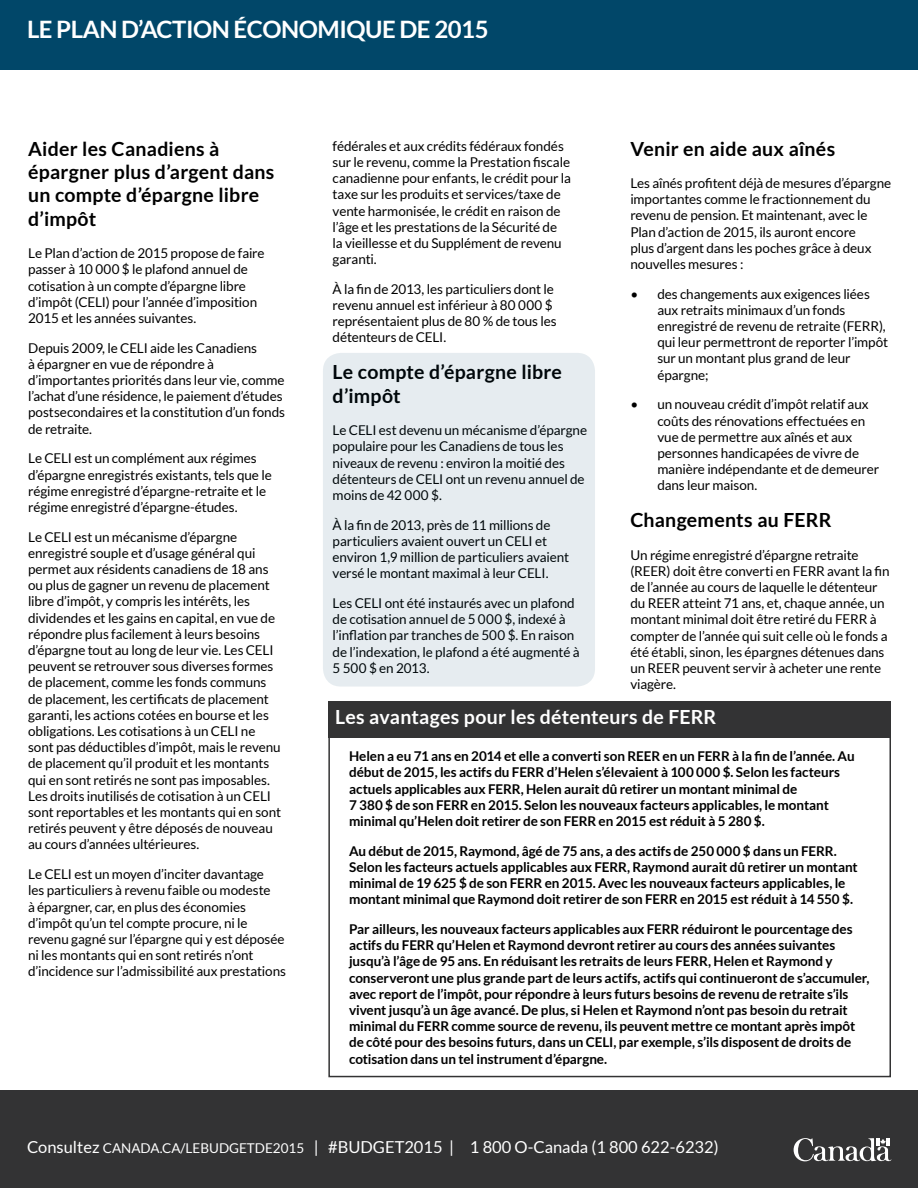
<style>
.page{position:relative;width:918px;height:1188px;background:#fff}
.page>*{position:absolute;margin:0;border:0;box-sizing:border-box;transform-origin:0 0}
.t1{font:700 24px "Lato";letter-spacing:-.02em;color:#fff}
.t2{font:700 19.5px/23.4px "Lato";letter-spacing:.015em;color:#000}
.t3{font:700 19.5px "Lato";letter-spacing:.01em;color:#fff}
.t4{font:16.5px "Lato";color:#fff}
.t5{font:13.5px/16.2px "Lato";letter-spacing:-.005em;color:#000}
.t6{font:700 13.5px/16.2px "Lato";letter-spacing:-.005em;color:#000}
.s1{font-size:13.5px}
</style>
<div class="page">
<div style="left:0;top:0;width:918px;height:70px;background:#014769"></div>
<div style="left:0;top:1090px;width:918px;height:98px;background:#333334"></div>
<svg style="left:793px;top:1138px;width:99px;height:23px"></svg>
<div style="left:328px;top:702px;width:563px;height:36px;background:#333334"></div>
<div style="left:323px;top:353px;width:272px;height:334px;background:#e6ecf0;border-radius:18px"></div>
<h1 class="t1" style="left:27px;top:15px;width:463px">Le Plan d’action économique de 2015</h1>
<h2 class="t2" style="left:28px;top:136px;width:248px">Aider les Canadiens à épargner plus d’argent dans un compte d’épargne libre d’impôt</h2>
<p class="t5" style="left:28px;top:245px;width:238px">Le Plan d’action de 2015 propose de faire passer à 10 000 $ le plafond annuel de cotisation à un compte d’épargne libre d’impôt (CELI) pour l’année d’imposition 2015 et les années suivantes.</p>
<p class="t5" style="left:28px;top:340px;width:258px">Depuis 2009, le CELI aide les Canadiens<br>à épargner en vue de répondre à d’importantes priorités dans leur vie, comme l’achat d’une résidence, le paiement d’études postsecondaires et la constitution d’un fonds de retraite.</p>
<p class="t5" style="left:28px;top:450px;width:245px">Le CELI est un complément aux régimes d’épargne enregistrés existants, tels que le régime enregistré d’épargne-retraite et le régime enregistré d’épargne-études.</p>
<p class="t5" style="left:28px;top:529px;width:254px">Le CELI est un mécanisme d’épargne enregistré souple et d’usage général qui permet aux résidents canadiens de 18 ans ou plus de gagner un revenu de placement libre d’impôt, y compris les intérêts, les dividendes et les gains en capital, en vue de répondre plus facilement à leurs besoins d’épargne tout au long de leur vie. Les CELI peuvent se retrouver sous diverses formes de placement, comme les fonds communs de placement, les certificats de placement garanti, les actions cotées en bourse et les obligations. Les cotisations à un CELI ne sont pas déductibles d’impôt, mais le revenu de placement qu’il produit et les montants qui en sont retirés ne sont pas imposables.<br>Les droits inutilisés de cotisation à un CELI sont reportables et les montants qui en sont retirés peuvent y être déposés de nouveau au cours d’années ultérieures.</p>
<p class="t5" style="left:28px;top:866px;width:259px">Le CELI est un moyen d’inciter davantage<br>les particuliers à revenu faible ou modeste<br>à épargner, car, en plus des économies d’impôt qu’un tel compte procure, ni le revenu gagné sur l’épargne qui y est déposée ni les montants qui en sont retirés n’ont d’incidence sur l’admissibilité aux prestations</p>
<p class="t5" style="left:333px;top:138px;width:240px">fédérales et aux crédits fédéraux fondés sur le revenu, comme la Prestation fiscale canadienne pour enfants, le crédit pour la taxe sur les produits et services/taxe de vente harmonisée, le crédit en raison de l’âge et les prestations de la Sécurité de<br>la vieillesse et du Supplément de revenu garanti.</p>
<p class="t5" style="left:333px;top:281px;width:226px">À la fin de 2013, les particuliers dont le revenu annuel est inférieur à 80 000 $ représentaient plus de 80 % de tous les détenteurs de CELI.</p>
<h2 class="t2" style="left:333px;top:360px;width:231px">Le compte d’épargne libre d’impôt</h2>
<p class="t5" style="left:333px;top:422px;width:256px">Le CELI est devenu un mécanisme d’épargne populaire pour les Canadiens de tous les niveaux de revenu : environ la moitié des détenteurs de CELI ont un revenu annuel de moins de 42 000 $.</p>
<p class="t5" style="left:333px;top:517px;width:238px">À la fin de 2013, près de 11 millions de particuliers avaient ouvert un CELI et environ 1,9 million de particuliers avaient versé le montant maximal à leur CELI.</p>
<p class="t5" style="left:333px;top:595px;width:248px">Les CELI ont été instaurés avec un plafond de cotisation annuel de 5 000 $, indexé à l’inflation par tranches de 500 $. En raison de l’indexation, le plafond a été augmenté à 5 500 $ en 2013.</p>
<h2 class="t2" style="left:630px;top:136px;width:206px">Venir en aide aux aînés</h2>
<p class="t5" style="left:630px;top:175px;width:262px">Les aînés profitent déjà de mesures d’épargne importantes comme le fractionnement du revenu de pension. Et maintenant, avec le Plan d’action de 2015, ils auront encore<br>plus d’argent dans les poches grâce à deux nouvelles mesures :</p>
<p class="t5" style="left:657px;top:286px;width:232px;text-indent:-27px">• des changements aux exigences liées aux retraits minimaux d’un fonds enregistré de revenu de retraite (FERR), qui leur permettront de reporter l’impôt sur un montant plus grand de leur épargne;</p>
<p class="t5" style="left:657px;top:396px;width:223px;text-indent:-27px">• un nouveau crédit d’impôt relatif aux coûts des rénovations effectuées en vue de permettre aux aînés et aux personnes handicapées de vivre de manière indépendante et de demeurer dans leur maison.</p>
<h2 class="t2" style="left:630px;top:508px;width:203px">Changements au FERR</h2>
<p class="t5" style="left:630px;top:547px;width:261px">Un régime enregistré d’épargne retraite (REER) doit être converti en FERR avant la fin de l’année au cours de laquelle le détenteur du REER atteint 71 ans, et, chaque année, un montant minimal doit être retiré du FERR à compter de l’année qui suit celle où le fonds a été établi, sinon, les épargnes détenues dans un REER peuvent servir à acheter une rente viagère.</p>
<h2 class="t3" style="left:335px;top:705px;width:383px">Les avantages pour les détenteurs de FERR</h2>
<p class="t6" style="left:349px;top:748px;width:507px">Helen a eu 71 ans en 2014 et elle a converti son REER en un FERR à la fin de l’année. Au début de 2015, les actifs du FERR d’Helen s’élevaient à 100 000 $. Selon les facteurs actuels applicables aux FERR, Helen aurait dû retirer un montant minimal de<br>7 380 $ de son FERR en 2015. Selon les nouveaux facteurs applicables, le montant minimal qu’Helen doit retirer de son FERR en 2015 est réduit à 5 280 $.</p>
<p class="t6" style="left:349px;top:842px;width:510px">Au début de 2015, Raymond, âgé de 75 ans, a des actifs de 250 000 $ dans un FERR.<br>Selon les facteurs actuels applicables aux FERR, Raymond aurait dû retirer un montant minimal de 19 625 $ de son FERR en 2015. Avec les nouveaux facteurs applicables, le montant minimal que Raymond doit retirer de son FERR en 2015 est réduit à 14 550 $.</p>
<p class="t6" style="left:349px;top:921px;width:522px">Par ailleurs, les nouveaux facteurs applicables aux FERR réduiront le pourcentage des actifs du FERR qu’Helen et Raymond devront retirer au cours des années suivantes jusqu’à l’âge de 95 ans. En réduisant les retraits de leurs FERR, Helen et Raymond y conserveront une plus grande part de leurs actifs, actifs qui continueront de s’accumuler, avec report de l’impôt, pour répondre à leurs futurs besoins de revenu de retraite s’ils vivent jusqu’à un âge avancé. De plus, si Helen et Raymond n’ont pas besoin du retrait minimal du FERR comme source de revenu, ils peuvent mettre ce montant après impôt de côté pour des besoins futurs, dans un CELI , par exemple, s’ils disposent de droits de cotisation dans un tel instrument d’épargne.</p>
<p class="t4" style="left:27px;top:1137px;width:693px">Consultez <span class="s1">CANADA.CA/LEBUDGETDE2015</span> | #BUDGET2015 | 1 800 O-Canada (1 800 622-6232)</p>
</div>
